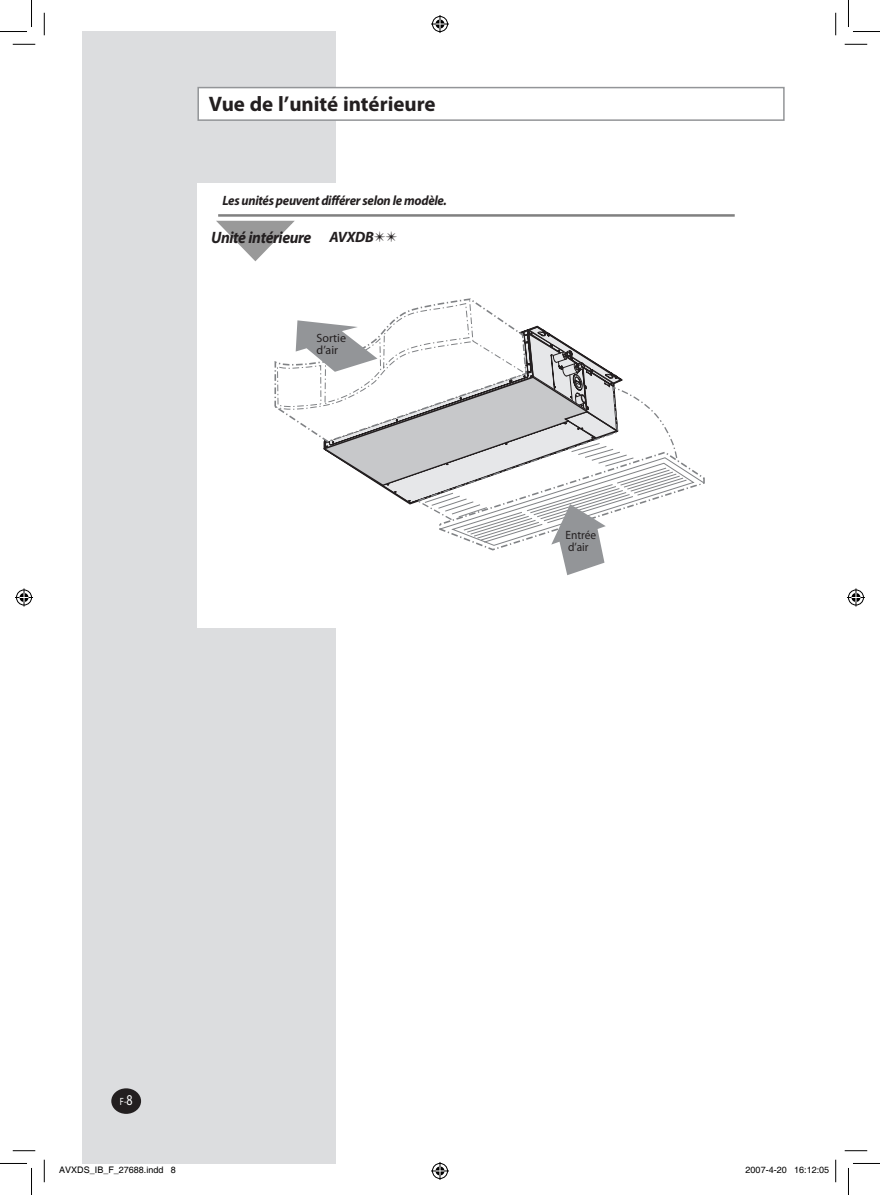
<style>
.page{position:relative;width:880px;height:1195px;background:#fff}
.page>*{position:absolute;margin:0;border:0;box-sizing:border-box;transform-origin:0 0}
.t1{font:700 21px "Myriad Pro";color:#231f20}
.t2{font:italic 700 16.5px "Myriad Pro";letter-spacing:-.025em;color:#231f20;scale:.95 1}
.t3{font:italic 700 15px "Myriad Pro";letter-spacing:-.01em;color:#231f20}
.t4{font:italic 700 13.5px "Myriad Pro";letter-spacing:-.025em;color:#231f20;scale:.95 1}
.t5{font:12px/12px "Myriad Pro";color:#231f20;scale:.95 1}
.t6{font:12px/12px "Myriad Pro";color:#231f20}
.t7{font:10.5px "Myriad Pro";color:#fff;scale:.8 1}
.t8{font:9px "Helvetica";color:#000}
.s1{font-size:15px}
</style>
<div class="page">
<div style="left:83px;top:32px;width:253px;height:1131px;background:#dcdddf"></div>
<div style="left:111px;top:1087px;width:30px;height:26px;background:#231f20;border-radius:50%"></div>
<div style="left:197px;top:183px;width:189px;height:444px;background:#fff"></div>
<div style="left:198px;top:88px;width:585px;height:32px;background:#fff"></div>
<div style="left:197px;top:87px;width:587px;height:34px;border:2px solid #939598"></div>
<hr style="left:218px;top:214px;width:516px;height:2px;background:#808080">
<svg style="left:216px;top:220px;width:79px;height:42px"></svg>
<svg style="left:274px;top:298px;width:431px;height:277px"></svg>
<svg style="left:13px;top:44px;width:22px;height:1px"></svg>
<svg style="left:844px;top:44px;width:23px;height:1px"></svg>
<svg style="left:13px;top:1150px;width:22px;height:1px"></svg>
<svg style="left:844px;top:1150px;width:23px;height:1px"></svg>
<svg style="left:44px;top:13px;width:1px;height:22px"></svg>
<svg style="left:44px;top:1159px;width:1px;height:22px"></svg>
<svg style="left:835px;top:13px;width:1px;height:22px"></svg>
<svg style="left:835px;top:1159px;width:1px;height:22px"></svg>
<svg style="left:0;top:0;width:32px;height:32px"></svg>
<svg style="left:0;top:1163px;width:32px;height:31px"></svg>
<svg style="left:848px;top:0;width:31px;height:32px"></svg>
<svg style="left:848px;top:1163px;width:31px;height:31px"></svg>
<svg style="left:431px;top:15px;width:18px;height:18px"></svg>
<svg style="left:431px;top:1162px;width:18px;height:17px"></svg>
<svg style="left:15px;top:588px;width:18px;height:18px"></svg>
<svg style="left:847px;top:588px;width:17px;height:18px"></svg>
<svg style="left:82px;top:1162px;width:81px;height:2px"></svg>
<h1 class="t1" style="left:209px;top:92px;width:228px">Vue de l’unité intérieure</h1>
<h3 class="t4" style="left:222px;top:193px;width:238px">Les unités peuvent différer selon le modèle.</h3>
<h2 class="t2" style="left:211px;top:228px;width:107px">Unité intérieure</h2>
<h3 class="t3" style="left:329px;top:228px;width:46px">AVXDB</h3>
<h3 class="t6" style="left:316px;top:332px;width:31px">Sortie d’air</h3>
<p class="t7" style="left:120px;top:1095px;width:18px">F-<span class="s1">8</span></p>
<h3 class="t5" style="left:565px;top:529px;width:34px">Entrée d’air</h3>
<p class="t8" style="left:59px;top:1164px;width:118px">AVXDS_IB_F_27688.indd 8</p>
<p class="t8" style="left:745px;top:1164px;width:85px">2007-4-20 16:12:05</p>
</div>
